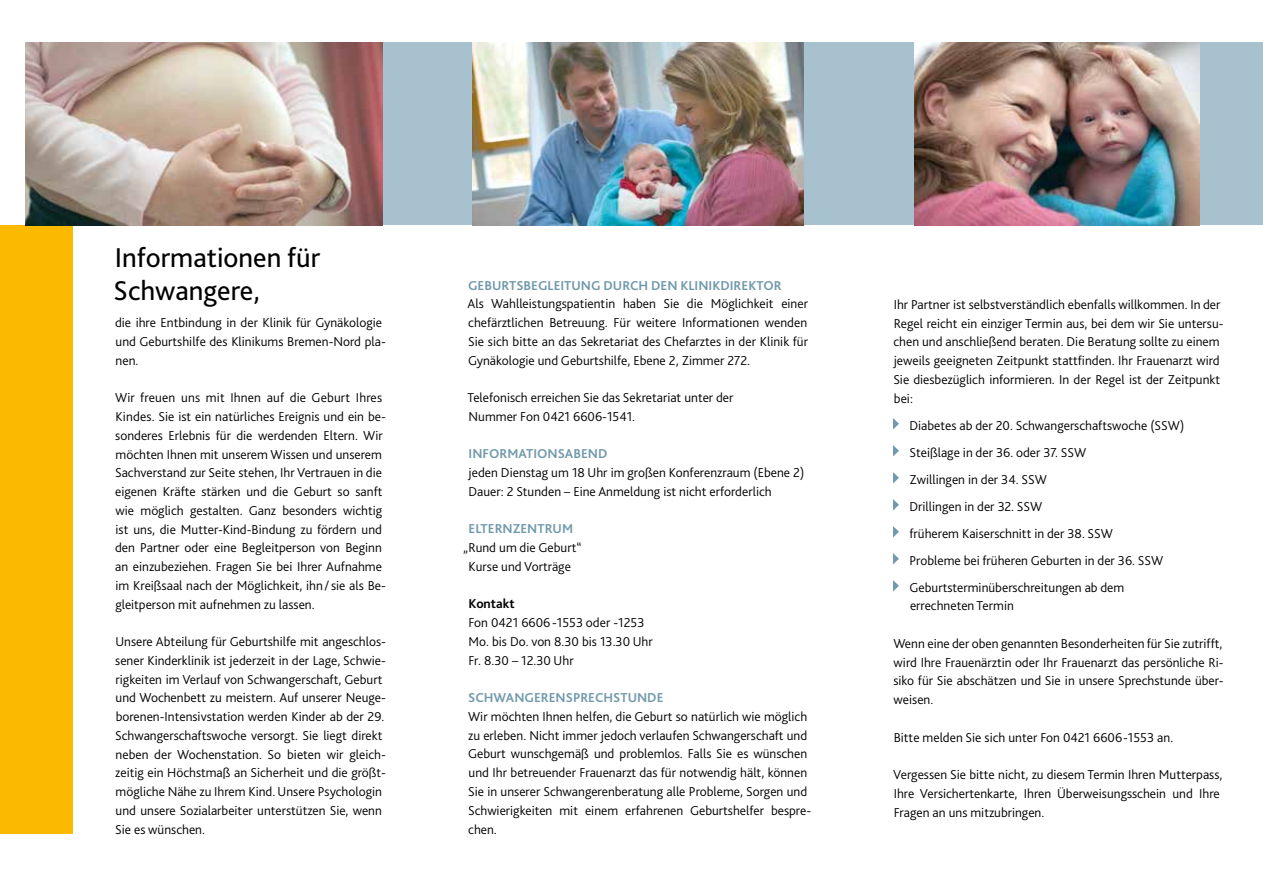
<style>
.page{position:relative;width:1263px;height:893px;background:#fff}
.page>*{position:absolute;margin:0;border:0;box-sizing:border-box;transform-origin:0 0}
.t1{font:28.5px/33px "Bliss 2";color:#000}
.t2{font:300 13.5px/18.8px "Bliss 2";color:#000}
.t3{font:700 13.5px "Bliss 2";color:#7199ac}
.t4{font:700 13.5px "Bliss 2";color:#000}
</style>
<div class="page">
<div style="left:26px;top:43px;width:1237px;height:182px;background:#a8c1cf"></div>
<div style="left:0;top:225px;width:72px;height:608px;background:#fbba00"></div>
<img style="left:472px;top:43px;width:332px;height:182px">
<svg style="left:893px;top:418px;width:6px;height:11px"></svg>
<svg style="left:893px;top:445px;width:6px;height:11px"></svg>
<svg style="left:893px;top:472px;width:6px;height:11px"></svg>
<svg style="left:893px;top:499px;width:6px;height:11px"></svg>
<svg style="left:893px;top:526px;width:6px;height:11px"></svg>
<svg style="left:893px;top:553px;width:6px;height:11px"></svg>
<svg style="left:893px;top:580px;width:6px;height:11px"></svg>
<img style="left:26px;top:43px;width:357px;height:182px">
<img style="left:914px;top:43px;width:285px;height:182px">
<h1 class="t1" style="left:114px;top:240px;width:208px">Informationen für<br>Schwangere,</h1>
<p class="t2" style="left:115px;top:313px;width:272px">die ihre Entbindung in der Klinik für Gynäkologie und Geburtshilfe des Klinikums Bremen-Nord pla&shy;nen.</p>
<p class="t2" style="left:115px;top:388px;width:272px">Wir freuen uns mit Ihnen auf die Geburt Ihres Kindes. Sie ist ein natürliches Ereignis und ein be&shy;sonderes Erlebnis für die werdenden Eltern. Wir möchten Ihnen mit unserem Wissen und unserem Sachverstand zur Seite stehen, Ihr Vertrauen in die eigenen Kräfte stärken und die Geburt so sanft wie möglich gestalten. Ganz besonders wichtig ist uns, die Mutter-Kind-Bindung zu fördern und den Partner oder eine Begleitperson von Beginn an einzubeziehen. Fragen Sie bei Ihrer Aufnahme im Kreißsaal nach der Möglichkeit, ihn/sie als Be&shy;gleitperson mit aufnehmen zu lassen.</p>
<p class="t2" style="left:115px;top:632px;width:272px">Unsere Abteilung für Geburtshilfe mit angeschlos&shy;sener Kinderklinik ist jederzeit in der Lage, Schwie&shy;rigkeiten im Verlauf von Schwangerschaft, Geburt und Wochenbett zu meistern. Auf unserer Neuge&shy;borenen-Intensivstation werden Kinder ab der 29.<br>Schwangerschaftswoche versorgt. Sie liegt direkt neben der Wochenstation. So bieten wir gleich&shy;zeitig ein Höchstmaß an Sicherheit und die größt&shy;mögliche Nähe zu Ihrem Kind. Unsere Psychologin und unsere Sozialarbeiter unterstützen Sie, wenn Sie es wünschen.</p>
<p class="t3" style="left:468px;top:277px;width:315px">GEBURTSBEGLEITUNG DURCH DEN KLINIKDIREKTOR</p>
<p class="t2" style="left:468px;top:294px;width:342px;text-align:justify">Als Wahlleistungspatientin haben Sie die Möglichkeit einer chefärztlichen Betreuung. Für weitere Informationen wenden Sie sich bitte an das Sekretariat des Chefarztes in der Klinik für Gynäkologie und Geburtshilfe, Ebene 2, Zimmer 272.</p>
<p class="t2" style="left:467px;top:388px;width:268px">Telefonisch erreichen Sie das Sekretariat unter der<br>Nummer Fon 0421 6606-1541.</p>
<p class="t3" style="left:469px;top:446px;width:140px">INFORMATIONSABEND</p>
<p class="t2" style="left:468px;top:463px;width:337px">jeden Dienstag um 18 Uhr im großen Konferenzraum (Ebene 2)<br>Dauer: 2 Stunden – Eine Anmeldung ist nicht erforderlich</p>
<p class="t3" style="left:469px;top:521px;width:106px">ELTERNZENTRUM</p>
<p class="t2" style="left:463px;top:538px;width:120px;text-align:center">„Rund um die Geburt“<br>Kurse und Vorträge</p>
<p class="t4" style="left:469px;top:596px;width:48px">Kontakt</p>
<p class="t2" style="left:468px;top:613px;width:186px">Fon 0421 6606 -1553 oder -1253<br>Mo. bis Do. von 8.30 bis 13.30 Uhr<br>Fr. 8.30 – 12.30 Uhr</p>
<p class="t3" style="left:468px;top:689px;width:197px">SCHWANGERENSPRECHSTUNDE</p>
<p class="t2" style="left:468px;top:707px;width:345px">Wir möchten Ihnen helfen, die Geburt so natürlich wie möglich zu erleben. Nicht immer jedoch verlaufen Schwangerschaft und Geburt wunschgemäß und problemlos. Falls Sie es wünschen und Ihr betreuender Frauenarzt das für notwendig hält, können Sie in unserer Schwangerenberatung alle Probleme, Sorgen und Schwierigkeiten mit einem erfahrenen Geburtshelfer bespre&shy;chen.</p>
<p class="t2" style="left:893px;top:295px;width:332px">Ihr Partner ist selbstverständlich ebenfalls willkommen. In der Regel reicht ein einziger Termin aus, bei dem wir Sie untersu&shy;chen und anschließend beraten. Die Beratung sollte zu einem jeweils geeigneten Zeitpunkt stattfinden. Ihr Frauenarzt wird Sie diesbezüglich informieren. In der Regel ist der Zeitpunkt bei:</p>
<p class="t2" style="left:909px;top:411px;width:276px;line-height:27px">Diabetes ab der 20. Schwangerschaftswoche (SSW)<br>Steißlage in der 36. oder 37. SSW<br>Zwillingen in der 34. SSW<br>Drillingen in der 32. SSW<br>früherem Kaiserschnitt in der 38. SSW<br>Probleme bei früheren Geburten in der 36. SSW Geburtsterminüberschreitungen ab dem</p>
<p class="t2" style="left:910px;top:596px;width:105px">errechneten Termin</p>
<p class="t2" style="left:893px;top:634px;width:332px;text-align:justify">Wenn eine der oben genannten Besonderheiten für Sie zutrifft, wird Ihre Frauenärztin oder Ihr Frauenarzt das persönliche Ri&shy;siko für Sie abschätzen und Sie in unsere Sprechstunde über&shy;weisen.</p>
<p class="t2" style="left:894px;top:727px;width:281px">Bitte melden Sie sich unter Fon 0421 6606-1553 an.</p>
<p class="t2" style="left:893px;top:765px;width:331px">Vergessen Sie bitte nicht, zu diesem Termin Ihren Mutterpass,<br>Ihre Versichertenkarte, Ihren Überweisungsschein und Ihre<br>Fragen an uns mitzubringen.</p>
</div>
